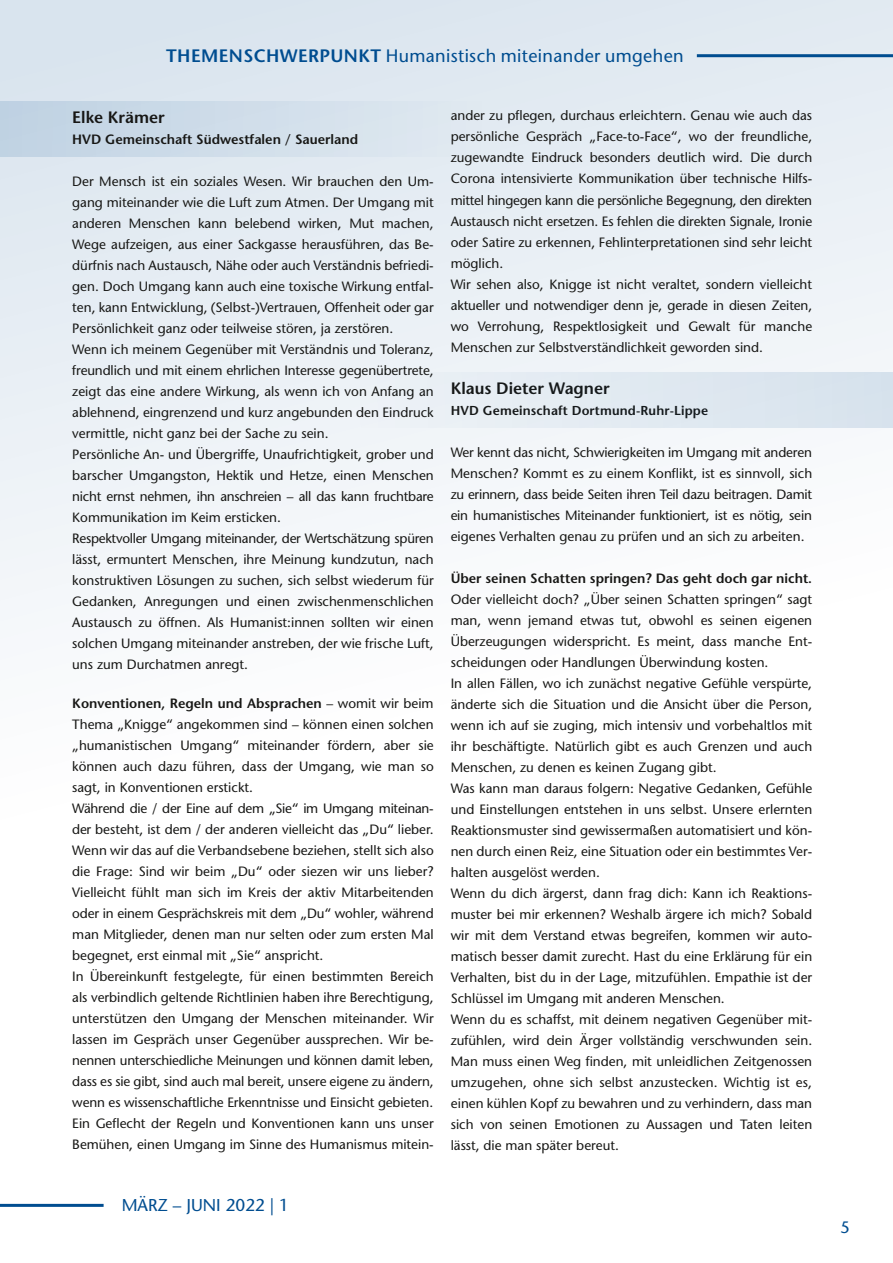
<style>
.page{position:relative;width:893px;height:1263px;background:#fff}
.page>*{position:absolute;margin:0;border:0;box-sizing:border-box;transform-origin:0 0}
.t1{font:500 18px "Stone Sans Std";letter-spacing:.02em;color:#004d90}
.t2{font:500 17.1px "Stone Sans Std";color:#004d90}
.t3{font:600 16.5px "Stone Sans Std";color:#171715}
.t4{font:500 16.5px "Stone Sans Std";color:#004d90}
.t5{font:500 13.5px/21px "Stone Sans Std";color:#171715;text-align:justify}
.t6{font:600 13.5px "Stone Sans Std";color:#171715}
.t7{font:600 12.9px "Stone Sans Std";letter-spacing:.01em;color:#171715}
.s1{font-weight:600}
</style>
<div class="page">
<div style="left:0;top:0;width:893px;height:1263px;background:linear-gradient(to bottom,#e2eaf2,#fff)"></div>
<hr style="left:0;top:1204px;width:104px;height:3px;background:#004d90">
<hr style="left:697px;top:54px;width:196px;height:3px;background:#004d90">
<hr style="left:0;top:244px;width:1px;height:56px;background:#004d90">
<div style="left:0;top:102px;width:597px;height:55px;background:linear-gradient(to right,#c0d2e3,#e8eef4)"></div>
<div style="left:227px;top:372px;width:666px;height:55px;background:#e4ecf3"></div>
<p class="t1" style="left:166px;top:45px;width:519px"><span class="s1">THEMENSCHWERPUNKT</span> Humanistisch miteinander umgehen</p>
<p class="t3" style="left:72px;top:107px;width:94px">Elke Krämer</p>
<p class="t6" style="left:72px;top:131px;width:287px">HVD Gemeinschaft Südwestfalen / Sauerland</p>
<p class="t5" style="left:72px;top:171px;width:363px">Der Mensch ist ein soziales Wesen. Wir brauchen den Um&shy;gang miteinander wie die Luft zum Atmen. Der Umgang mit anderen Menschen kann belebend wirken, Mut machen, Wege aufzeigen, aus einer Sackgasse herausführen, das Be&shy;dürfnis nach Austausch, Nähe oder auch Verständnis befriedi&shy;gen. Doch Umgang kann auch eine toxische Wirkung entfal&shy;ten, kann Entwicklung, (Selbst-)Vertrauen, Offenheit oder gar Persönlichkeit ganz oder teilweise stören, ja zerstören.</p>
<p class="t5" style="left:72px;top:339px;width:363px">Wenn ich meinem Gegenüber mit Verständnis und Toleranz, freundlich und mit einem ehrlichen Interesse gegenübertrete, zeigt das eine andere Wirkung, als wenn ich von Anfang an ablehnend, eingrenzend und kurz angebunden den Eindruck vermittle, nicht ganz bei der Sache zu sein.</p>
<p class="t5" style="left:72px;top:444px;width:363px">Persönliche An- und Übergriffe, Unaufrichtigkeit, grober und barscher Umgangston, Hektik und Hetze, einen Menschen nicht ernst nehmen, ihn anschreien – all das kann fruchtbare Kommunikation im Keim ersticken.</p>
<p class="t5" style="left:72px;top:528px;width:363px">Respektvoller Umgang miteinander, der Wertschätzung spüren lässt, ermuntert Menschen, ihre Meinung kundzutun, nach konstruktiven Lösungen zu suchen, sich selbst wiederum für Gedanken, Anregungen und einen zwischenmenschlichen Austausch zu öffnen. Als Humanist:innen sollten wir einen solchen Umgang miteinander anstreben, der wie frische Luft, uns zum Durchatmen anregt.</p>
<p class="t5" style="left:72px;top:693px;width:363px"><span class="s1">Konventionen, Regeln und Absprachen</span> – womit wir beim Thema „Knigge“ angekommen sind – können einen solchen „humanistischen Umgang“ miteinander fördern, aber sie können auch dazu führen, dass der Umgang, wie man so sagt, in Konventionen erstickt.</p>
<p class="t5" style="left:72px;top:798px;width:363px">Während die / der Eine auf dem „Sie“ im Umgang miteinan&shy;der besteht, ist dem / der anderen vielleicht das „Du“ lieber.<br>Wenn wir das auf die Verbandsebene beziehen, stellt sich also die Frage: Sind wir beim „Du“ oder siezen wir uns lieber?<br>Vielleicht fühlt man sich im Kreis der aktiv Mitarbeitenden oder in einem Gesprächskreis mit dem „Du“ wohler, während man Mitglieder, denen man nur selten oder zum ersten Mal begegnet, erst einmal mit „Sie“ anspricht.</p>
<p class="t5" style="left:72px;top:966px;width:363px">In Übereinkunft festgelegte, für einen bestimmten Bereich als verbindlich geltende Richtlinien haben ihre Berechtigung, unterstützen den Umgang der Menschen miteinander. Wir lassen im Gespräch unser Gegenüber aussprechen. Wir be&shy;nennen unterschiedliche Meinungen und können damit leben, dass es sie gibt, sind auch mal bereit, unsere eigene zu ändern, wenn es wissenschaftliche Erkenntnisse und Einsicht gebieten.</p>
<p class="t5" style="left:72px;top:1113px;width:363px">Ein Geflecht der Regeln und Konventionen kann uns unser<br>Bemühen, einen Umgang im Sinne des Humanismus mitein-</p>
<p class="t5" style="left:451px;top:105px;width:363px">ander zu pflegen, durchaus erleichtern. Genau wie auch das persönliche Gespräch „Face-to-Face“, wo der freundliche, zugewandte Eindruck besonders deutlich wird. Die durch Corona intensivierte Kommunikation über technische Hilfs&shy;mittel hingegen kann die persönliche Begegnung, den direkten Austausch nicht ersetzen. Es fehlen die direkten Signale, Ironie oder Satire zu erkennen, Fehlinterpretationen sind sehr leicht möglich.</p>
<p class="t5" style="left:451px;top:273px;width:363px">Wir sehen also, Knigge ist nicht veraltet, sondern vielleicht aktueller und notwendiger denn je, gerade in diesen Zeiten, wo Verrohung, Respektlosigkeit und Gewalt für manche Menschen zur Selbstverständlichkeit geworden sind.</p>
<p class="t3" style="left:451px;top:378px;width:160px">Klaus Dieter Wagner</p>
<p class="t7" style="left:451px;top:402px;width:259px">HVD Gemeinschaft Dortmund-Ruhr-Lippe</p>
<p class="t5" style="left:451px;top:441px;width:363px">Wer kennt das nicht, Schwierigkeiten im Umgang mit anderen Menschen? Kommt es zu einem Konflikt, ist es sinnvoll, sich zu erinnern, dass beide Seiten ihren Teil dazu beitragen. Damit ein humanistisches Miteinander funktioniert, ist es nötig, sein eigenes Verhalten genau zu prüfen und an sich zu arbeiten.</p>
<p class="t5" style="left:451px;top:567px;width:363px"><span class="s1">Über seinen Schatten springen? Das geht doch gar nicht.<br></span>Oder vielleicht doch? „Über seinen Schatten springen“ sagt man, wenn jemand etwas tut, obwohl es seinen eigenen Überzeugungen widerspricht. Es meint, dass manche Ent&shy;scheidungen oder Handlungen Überwindung kosten.</p>
<p class="t5" style="left:451px;top:672px;width:363px">In allen Fällen, wo ich zunächst negative Gefühle verspürte, änderte sich die Situation und die Ansicht über die Person, wenn ich auf sie zuging, mich intensiv und vorbehaltlos mit ihr beschäftigte. Natürlich gibt es auch Grenzen und auch Menschen, zu denen es keinen Zugang gibt.</p>
<p class="t5" style="left:451px;top:777px;width:363px">Was kann man daraus folgern: Negative Gedanken, Gefühle und Einstellungen entstehen in uns selbst. Unsere erlernten Reaktionsmuster sind gewissermaßen automatisiert und kön&shy;nen durch einen Reiz, eine Situation oder ein bestimmtes Ver&shy;halten ausgelöst werden.</p>
<p class="t5" style="left:451px;top:882px;width:363px">Wenn du dich ärgerst, dann frag dich: Kann ich Reaktions&shy;muster bei mir erkennen? Weshalb ärgere ich mich? Sobald wir mit dem Verstand etwas begreifen, kommen wir auto&shy;matisch besser damit zurecht. Hast du eine Erklärung für ein Verhalten, bist du in der Lage, mitzufühlen. Empathie ist der Schlüssel im Umgang mit anderen Menschen.</p>
<p class="t5" style="left:451px;top:1008px;width:363px">Wenn du es schaffst, mit deinem negativen Gegenüber mit&shy;zufühlen, wird dein Ärger vollständig verschwunden sein.<br>Man muss einen Weg finden, mit unleidlichen Zeitgenossen umzugehen, ohne sich selbst anzustecken. Wichtig ist es, einen kühlen Kopf zu bewahren und zu verhindern, dass man sich von seinen Emotionen zu Aussagen und Taten leiten lässt, die man später bereut.</p>
<p class="t2" style="left:122px;top:1194px;width:169px">MÄRZ – JUNI 2022 | 1</p>
<p class="t4" style="left:840px;top:1217px;width:11px">5</p>
</div>
